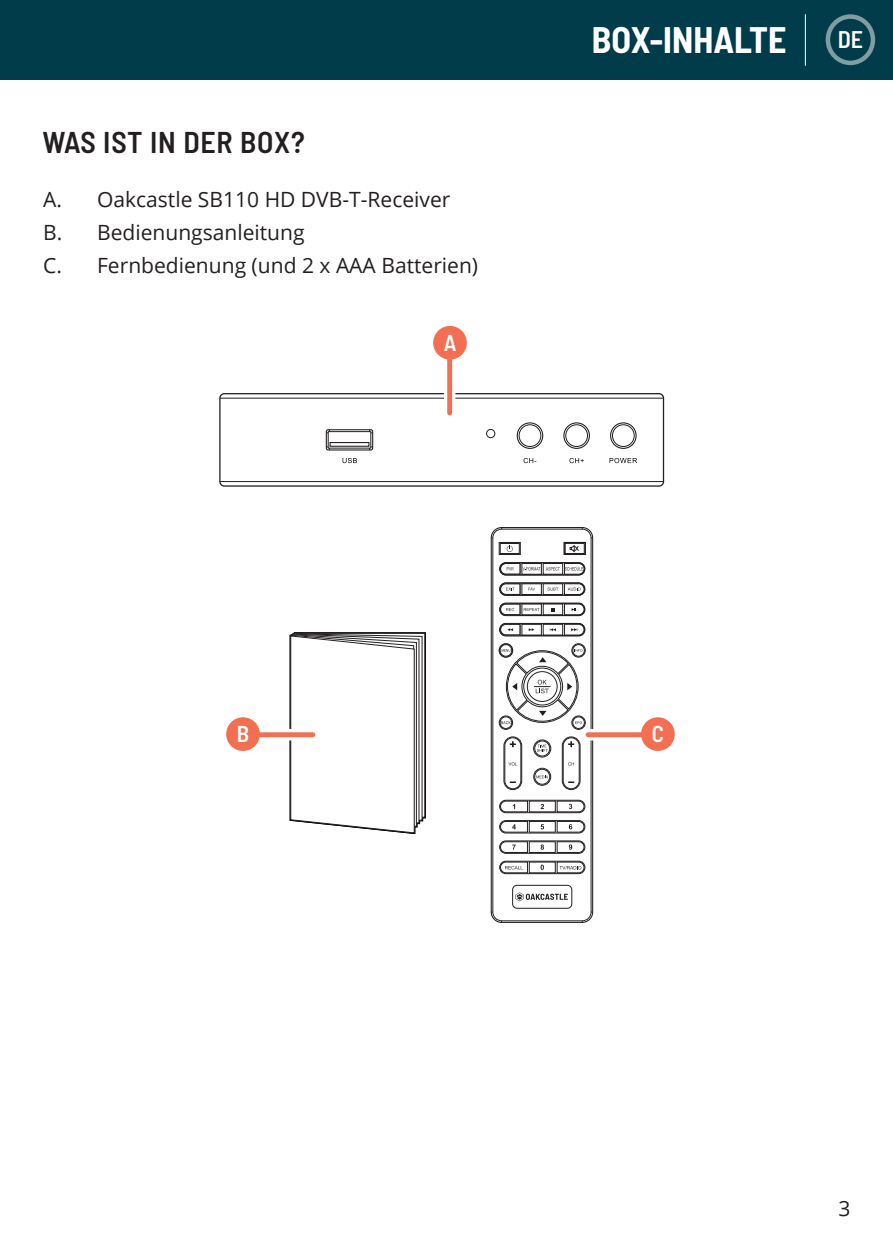
<style>
.page{position:relative;width:893px;height:1259px;background:#fff}
.page>*{position:absolute;margin:0;border:0;box-sizing:border-box;transform-origin:0 0}
.Page_Heading{font:700 semi-condensed 36px "Barlow";color:#fff}
.Section_Header{font:600 semi-condensed 30px "Barlow";letter-spacing:.025em;color:#231f20}
.t1{font:600 semi-condensed 24px "Barlow";color:#fff}
.t2{font:600 semi-condensed 22.8px "Barlow";color:#fff}
.t3{font:21px "Open Sans";color:#231f20}
</style>
<div class="page">
<div style="left:0;top:0;width:892px;height:80px;background:#003c49"></div>
<hr style="left:804px;top:14px;width:1px;height:52px;background:#fff">
<div style="left:825px;top:14px;width:49px;height:51px;border:4px solid #fff;border-radius:50%"></div>
<svg style="left:289px;top:632px;width:135px;height:202px"></svg>
<div style="left:490px;top:527px;width:103px;height:396px;border:1px solid #231f20;border-radius:10px"></div>
<div style="left:533px;top:768px;width:17px;height:17px;border:1px solid #231f20;border-radius:50%"></div>
<div style="left:534px;top:769px;width:15px;height:15px;border:1px solid #231f20;border-radius:50%"></div>
<div style="left:498px;top:542px;width:22px;height:13px;border:1px solid #231f20"></div>
<div style="left:500px;top:543px;width:19px;height:10px;border:1px solid #231f20"></div>
<svg style="left:506px;top:545px;width:6px;height:7px"></svg>
<div style="left:533px;top:739px;width:18px;height:18px;border:1px solid #231f20;border-radius:50%"></div>
<div style="left:534px;top:741px;width:15px;height:15px;border:1px solid #231f20;border-radius:50%"></div>
<div style="left:563px;top:542px;width:22px;height:13px;border:1px solid #231f20"></div>
<svg style="left:569px;top:545px;width:9px;height:7px"></svg>
<svg style="left:536px;top:775px;width:12px;height:3px"></svg>
<svg style="left:536px;top:744px;width:11px;height:8px"></svg>
<div style="left:499px;top:861px;width:86px;height:13px;border:1px solid #231f20;border-radius:6px"></div>
<svg style="left:556px;top:862px;width:28px;height:11px"></svg>
<svg style="left:500px;top:862px;width:27px;height:11px"></svg>
<svg style="left:540px;top:864px;width:3px;height:6px"></svg>
<div style="left:499px;top:840px;width:86px;height:13px;border:1px solid #231f20;border-radius:6px"></div>
<svg style="left:540px;top:844px;width:3px;height:5px"></svg>
<svg style="left:556px;top:841px;width:28px;height:11px"></svg>
<svg style="left:500px;top:841px;width:27px;height:11px"></svg>
<div style="left:499px;top:820px;width:86px;height:13px;border:1px solid #231f20;border-radius:6px"></div>
<svg style="left:540px;top:824px;width:4px;height:5px"></svg>
<svg style="left:556px;top:821px;width:28px;height:11px"></svg>
<svg style="left:500px;top:821px;width:27px;height:11px"></svg>
<div style="left:499px;top:800px;width:86px;height:13px;border:1px solid #231f20;border-radius:6px"></div>
<svg style="left:556px;top:801px;width:28px;height:11px"></svg>
<svg style="left:500px;top:801px;width:27px;height:11px"></svg>
<div style="left:562px;top:737px;width:17px;height:52px;border:1px solid #231f20;border-radius:8px"></div>
<svg style="left:568px;top:741px;width:5px;height:6px"></svg>
<div style="left:561px;top:736px;width:19px;height:54px;border:1px solid #231f20;border-radius:9px"></div>
<svg style="left:568px;top:762px;width:5px;height:3px"></svg>
<div style="left:499px;top:562px;width:86px;height:13px;border:1px solid #231f20;border-radius:6px"></div>
<div style="left:499px;top:643px;width:13px;height:14px;border:1px solid #57585a;border-radius:50%"></div>
<div style="left:498px;top:643px;width:14px;height:14px;border:1px solid #231f20;border-radius:50%"></div>
<div style="left:499px;top:644px;width:12px;height:12px;border:1px solid #231f20;border-radius:50%"></div>
<div style="left:571px;top:643px;width:14px;height:14px;border:1px solid #231f20;border-radius:50%"></div>
<div style="left:572px;top:644px;width:12px;height:12px;border:1px solid #231f20;border-radius:50%"></div>
<div style="left:571px;top:715px;width:14px;height:14px;border:1px solid #231f20;border-radius:50%"></div>
<div style="left:572px;top:716px;width:12px;height:12px;border:1px solid #231f20;border-radius:50%"></div>
<div style="left:498px;top:715px;width:14px;height:14px;border:1px solid #231f20;border-radius:50%"></div>
<div style="left:499px;top:716px;width:12px;height:12px;border:1px solid #231f20;border-radius:50%"></div>
<div style="left:504px;top:737px;width:16px;height:52px;border:1px solid #231f20;border-radius:8px"></div>
<svg style="left:510px;top:741px;width:5px;height:6px"></svg>
<svg style="left:508px;top:762px;width:8px;height:3px"></svg>
<div style="left:503px;top:736px;width:18px;height:54px;border:1px solid #231f20;border-radius:9px"></div>
<div style="left:499px;top:623px;width:86px;height:13px;border:1px solid #231f20;border-radius:6px"></div>
<hr style="left:505px;top:623px;width:73px;height:1px;background:#231f20">
<hr style="left:505px;top:635px;width:73px;height:1px;background:#231f20">
<svg style="left:528px;top:628px;width:6px;height:3px"></svg>
<svg style="left:549px;top:628px;width:6px;height:3px"></svg>
<svg style="left:564px;top:623px;width:20px;height:13px"></svg>
<svg style="left:499px;top:623px;width:21px;height:13px"></svg>
<div style="left:499px;top:603px;width:86px;height:13px;border:1px solid #231f20;border-radius:6px"></div>
<svg style="left:564px;top:603px;width:20px;height:12px"></svg>
<hr style="left:505px;top:603px;width:73px;height:1px;background:#231f20">
<hr style="left:505px;top:615px;width:73px;height:1px;background:#231f20">
<svg style="left:499px;top:603px;width:40px;height:12px"></svg>
<svg style="left:547px;top:587px;width:11px;height:3px"></svg>
<div style="left:499px;top:582px;width:86px;height:13px;border:1px solid #231f20;border-radius:6px"></div>
<svg style="left:564px;top:583px;width:20px;height:12px"></svg>
<hr style="left:505px;top:582px;width:73px;height:1px;background:#231f20">
<hr style="left:505px;top:594px;width:73px;height:1px;background:#231f20">
<div style="left:512px;top:885px;width:59px;height:23px;border:1px solid #231f20;border-radius:4px"></div>
<div style="left:492px;top:529px;width:99px;height:392px;border:1px solid #231f20;border-radius:9px"></div>
<svg style="left:499px;top:583px;width:21px;height:12px"></svg>
<svg style="left:528px;top:587px;width:6px;height:3px"></svg>
<svg style="left:500px;top:649px;width:82px;height:75px"></svg>
<svg style="left:499px;top:562px;width:85px;height:13px"></svg>
<svg style="left:515px;top:892px;width:52px;height:9px"></svg>
<svg style="left:523px;top:458px;width:13px;height:5px"></svg>
<div style="left:325px;top:429px;width:48px;height:21px;border:1px solid #231f20;border-radius:2px"></div>
<svg style="left:569px;top:458px;width:14px;height:5px"></svg>
<svg style="left:609px;top:458px;width:28px;height:5px"></svg>
<svg style="left:342px;top:458px;width:15px;height:5px"></svg>
<div style="left:219px;top:393px;width:444px;height:94px;border:1px solid #231f20;border-radius:4px"></div>
<hr style="left:220px;top:398px;width:443px;height:1px;background:#231f20">
<hr style="left:220px;top:481px;width:443px;height:1px;background:#231f20">
<div style="left:516px;top:422px;width:27px;height:27px;border:1px solid #231f20;border-radius:50%"></div>
<div style="left:518px;top:424px;width:23px;height:23px;border:1px solid #231f20;border-radius:50%"></div>
<div style="left:563px;top:422px;width:26px;height:27px;border:1px solid #231f20;border-radius:50%"></div>
<div style="left:565px;top:424px;width:22px;height:23px;border:1px solid #231f20;border-radius:50%"></div>
<div style="left:609px;top:422px;width:27px;height:27px;border:1px solid #231f20;border-radius:50%"></div>
<div style="left:612px;top:424px;width:22px;height:23px;border:1px solid #231f20;border-radius:50%"></div>
<div style="left:328px;top:431px;width:43px;height:17px;border:1px solid #231f20"></div>
<svg style="left:326px;top:446px;width:4px;height:4px"></svg>
<svg style="left:326px;top:430px;width:4px;height:3px"></svg>
<svg style="left:369px;top:446px;width:3px;height:4px"></svg>
<div style="left:329px;top:442px;width:40px;height:5px;border:1px solid #231f20"></div>
<div style="left:486px;top:429px;width:9px;height:9px;border:1px solid #231f20;border-radius:50%"></div>
<svg style="left:444px;top:358px;width:11px;height:55px"></svg>
<div style="left:447px;top:348px;width:5px;height:65px;background:#f36f51"></div>
<div style="left:433px;top:326px;width:33px;height:33px;background:#f36f51;border-radius:50%"></div>
<svg style="left:259px;top:729px;width:54px;height:11px"></svg>
<div style="left:248px;top:732px;width:65px;height:5px;background:#f36f51"></div>
<div style="left:226px;top:717px;width:34px;height:34px;background:#f36f51;border-radius:50%"></div>
<svg style="left:588px;top:729px;width:52px;height:11px"></svg>
<div style="left:587px;top:732px;width:65px;height:5px;background:#f36f51"></div>
<div style="left:640px;top:717px;width:34px;height:34px;background:#f36f51;border-radius:50%"></div>
<p class="Section_Header" style="left:43px;top:121px;width:263px">WAS IST IN DER BOX?</p>
<p class="t3" style="left:43px;top:185px;width:408px">A. Oakcastle SB110 HD DVB-T-Receiver</p>
<p class="t3" style="left:43px;top:218px;width:263px">B. Bedienungsanleitung</p>
<p class="t3" style="left:43px;top:251px;width:436px">C. Fernbedienung (und 2 x AAA Batterien)</p>
<p class="t2" style="left:443px;top:326px;width:14px">A</p>
<p class="Page_Heading" style="left:591px;top:14px;width:196px">BOX-INHALTE</p>
<p class="t1" style="left:837px;top:22px;width:27px">DE</p>
<p class="t2" style="left:237px;top:717px;width:14px">B</p>
<p class="t2" style="left:651px;top:717px;width:14px">C</p>
<p class="t3" style="left:838px;top:1194px;width:14px">3</p>
</div>
